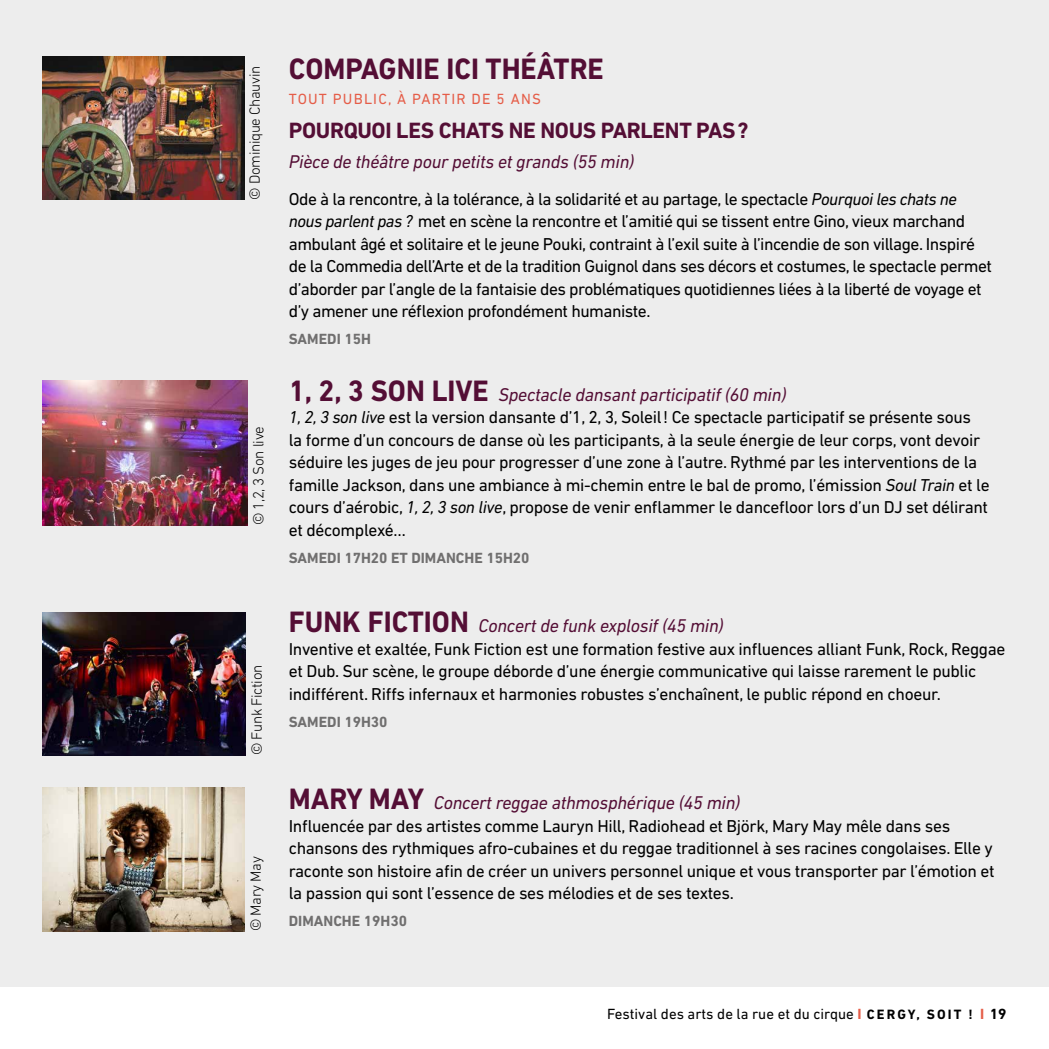
<style>
.page{position:relative;width:1049px;height:1049px;background:#fff}
.page>*{position:absolute;margin:0;border:0;box-sizing:border-box;transform-origin:0 0}
.t1{font:700 30px "DIN Next LT Pro";color:#540e35;scale:.96 1}
.t2{font:700 22.5px "DIN Next LT Pro";letter-spacing:-.015em;color:#540e35}
.t3{font:italic 18.75px "DIN Next LT Pro";letter-spacing:-.015em;color:#540e35}
.t4{font:17.5px/22.5px "DIN Next LT Pro";letter-spacing:-.02em;color:#000}
.t5{font:700 15px "DIN Next LT Pro";color:#706f6f}
.t6{font:300 15px "DIN Next LT Pro";letter-spacing:-.02em;color:#000}
.t7{font:15px "DIN Next LT Pro";color:#000}
.t8{font:15px "DIN Next LT Pro";letter-spacing:.08em;color:#e55d48}
.s1{font-style:italic}
.s2{font-weight:700;font-style:normal;font-size:30px}
.s3{font-weight:700;color:#e55d48}
.s4{font-weight:700;font-size:13.75px}
.s5{font-weight:700}
</style>
<div class="page">
<div style="left:0;top:0;width:1049px;height:987px;background:#ededed"></div>
<img style="left:43px;top:57px;width:202px;height:143px">
<img style="left:43px;top:381px;width:204px;height:144px">
<img style="left:43px;top:612px;width:202px;height:144px">
<img style="left:43px;top:787px;width:202px;height:144px">
<p class="t6" style="left:246px;top:200px;width:135px;rotate:-90deg">© Dominique Chauvin</p>
<p class="t6" style="left:250px;top:525px;width:101px;rotate:-90deg">© 1,2, 3 Son live</p>
<p class="t6" style="left:248px;top:755px;width:92px;rotate:-90deg">© Funk Fiction</p>
<p class="t6" style="left:247px;top:931px;width:77px;rotate:-90deg">© Mary May</p>
<h1 class="t1" style="left:289px;top:51px;width:330px">COMPAGNIE ICI THÉÂTRE</h1>
<p class="t8" style="left:289px;top:91px;width:254px">TOUT PUBLIC, À PARTIR DE 5 ANS</p>
<p class="t2" style="left:289px;top:118px;width:461px">POURQUOI LES CHATS NE NOUS PARLENT PAS?</p>
<p class="t3" style="left:289px;top:151px;width:347px">Pièce de théâtre pour petits et grands (55 min)</p>
<p class="t4" style="left:289px;top:187px;width:705px">Ode à la rencontre, à la tolérance, à la solidarité et au partage, le spectacle <span class="s1">Pourquoi les chats ne nous parlent pas ?</span> met en scène la rencontre et l’amitié qui se tissent entre Gino, vieux marchand ambulant âgé et solitaire et le jeune Pouki, contraint à l’exil suite à l’incendie de son village. Inspiré de la Commedia dell’Arte et de la tradition Guignol dans ses décors et costumes, le spectacle permet d’aborder par l’angle de la fantaisie des problématiques quotidiennes liées à la liberté de voyage et d’y amener une réflexion profondément humaniste.</p>
<p class="t5" style="left:289px;top:330px;width:84px">SAMEDI 15H</p>
<p class="t3" style="left:289px;top:383px;width:499px"><span class="s2">1, 2, 3 SON LIVE</span> Spectacle dansant participatif (60 min)</p>
<p class="t4" style="left:289px;top:406px;width:702px"><span class="s1">1, 2, 3 son live</span> est la version dansante d’1, 2, 3, Soleil! Ce spectacle participatif se présente sous<br>la forme d’un concours de danse où les participants, à la seule énergie de leur corps, vont devoir séduire les juges de jeu pour progresser d’une zone à l’autre. Rythmé par les interventions de la famille Jackson, dans une ambiance à mi-chemin entre le bal de promo, l’émission <span class="s1">Soul Train</span> et le cours d’aérobic, <span class="s1">1, 2, 3 son live</span>, propose de venir enflammer le dancefloor lors d’un DJ set délirant et décomplexé…</p>
<p class="t5" style="left:289px;top:549px;width:242px">SAMEDI 17H20 ET DIMANCHE 15H20</p>
<p class="t3" style="left:289px;top:615px;width:437px"><span class="s2">FUNK FICTION</span> Concert de funk explosif (45 min)</p>
<p class="t4" style="left:289px;top:637px;width:718px">Inventive et exaltée, Funk Fiction est une formation festive aux influences alliant Funk, Rock, Reggae et Dub. Sur scène, le groupe déborde d’une énergie communicative qui laisse rarement le public indifférent. Riffs infernaux et harmonies robustes s’enchaînent, le public répond en choeur.</p>
<p class="t5" style="left:289px;top:713px;width:100px">SAMEDI 19H30</p>
<p class="t3" style="left:289px;top:792px;width:453px"><span class="s2">MARY MAY</span> Concert reggae athmosphérique (45 min)</p>
<p class="t4" style="left:289px;top:814px;width:707px">Influencée par des artistes comme Lauryn Hill, Radiohead et Björk, Mary May mêle dans ses chansons des rythmiques afro-cubaines et du reggae traditionnel à ses racines congolaises. Elle y raconte son histoire afin de créer un univers personnel unique et vous transporter par l’émotion et la passion qui sont l’essence de ses mélodies et de ses textes.</p>
<p class="t5" style="left:289px;top:912px;width:120px">DIMANCHE 19H30</p>
<p class="t7" style="left:607px;top:1005px;width:401px">Festival des arts de la rue et du cirque <span class="s3">I</span> <span class="s4">CERGY, SOIT !</span> <span class="s3">I</span> <span class="s5">19</span></p>
</div>
